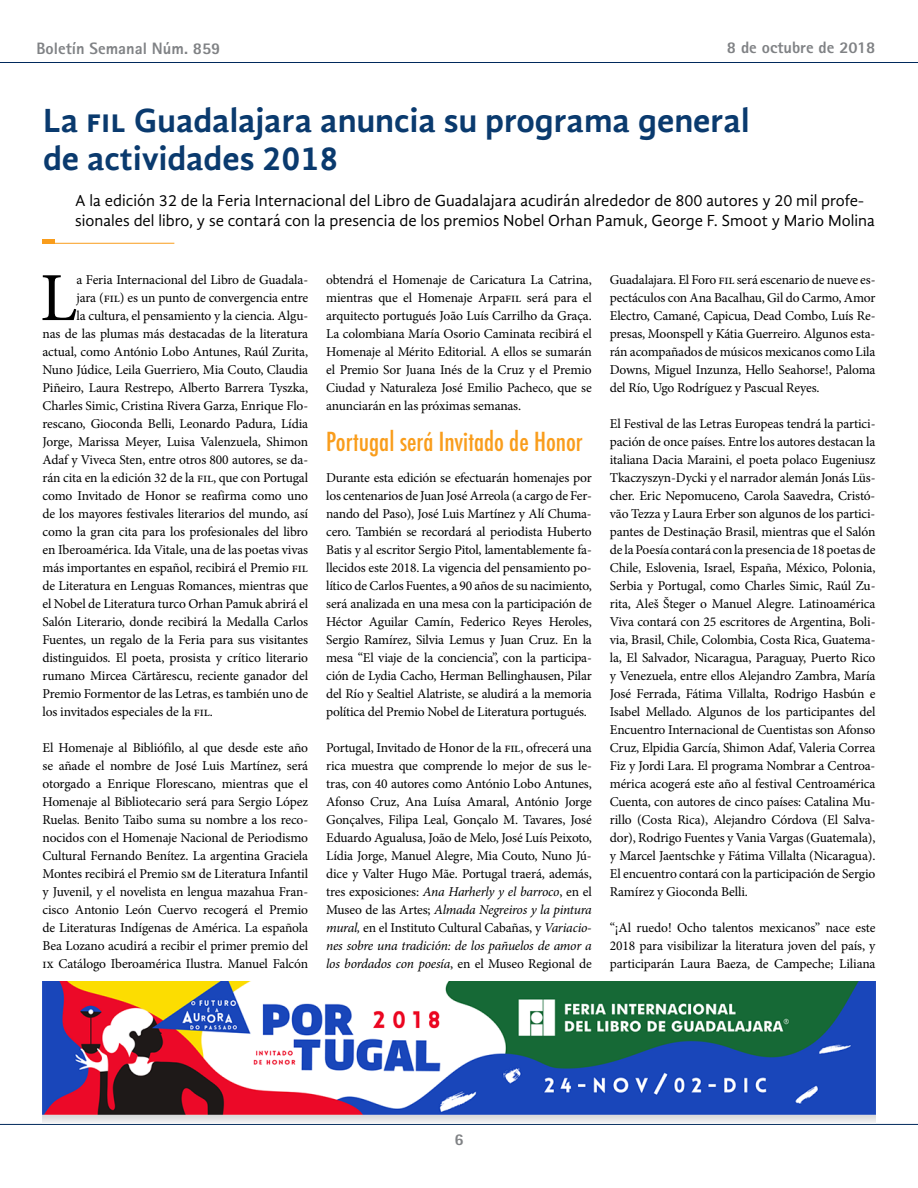
<style>
.page{position:relative;width:918px;height:1188px;background:#fff}
.page>*{position:absolute;margin:0;border:0;box-sizing:border-box;transform-origin:0 0}
.t1{font:68.85px "Minion Pro";color:#000}
.t2{font:700 34.5px/37.5px "Gandhi Sans";color:#0a3a6e}
.t3{font:500 condensed 25.5px "Futura";color:#f99d1c}
.t4{font:16.5px/19.5px "Gandhi Sans";color:#000}
.t5{font:800 16.5px "Rotis Sans Serif";color:#808285}
.t6{font:13.5px/18px "Minion Pro";letter-spacing:-.015em;color:#000;text-align:justify}
.s1{font-style:italic}
</style>
<div class="page">
<hr style="left:0;top:62px;width:918px;height:1px;background:#00295c">
<hr style="left:0;top:1124px;width:918px;height:1px;background:#00295c">
<hr style="left:43px;top:243px;width:131px;height:1px;background:#f99d1c">
<hr style="left:43px;top:240px;width:12px;height:4px;background:#f99d1c">
<img style="left:43px;top:981px;width:832px;height:142px">
<p class="t5" style="left:36px;top:38px;width:185px">Boletín Semanal Núm. 859</p>
<p class="t5" style="left:727px;top:37px;width:150px">8 de octubre de 2018</p>
<h2 class="t2" style="left:43px;top:102px;width:708px">La fil Guadalajara anuncia su programa general de actividades 2018</h2>
<p class="t4" style="left:75px;top:191px;width:802px">A la edición 32 de la Feria Internacional del Libro de Guadalajara acudirán alrededor de 800 autores y 20 mil profe&shy;sionales del libro, y se contará con la presencia de los premios Nobel Orhan Pamuk, George F. Smoot y Mario Molina</p>
<h1 class="t1" style="left:40px;top:252px;width:39px">L</h1>
<p class="t6" style="left:76px;top:271px;width:233px">a Feria Internacional del Libro de Guadala-</p>
<p class="t6" style="left:76px;top:289px;width:233px">jara (fil) es un punto de convergencia entre</p>
<p class="t6" style="left:76px;top:307px;width:233px">la cultura, el pensamiento y la ciencia. Algu-</p>
<p class="t6" style="left:43px;top:325px;width:267px">nas de las plumas más destacadas de la literatura</p>
<p class="t6" style="left:43px;top:343px;width:267px">actual, como António Lobo Antunes, Raúl Zurita,</p>
<p class="t6" style="left:43px;top:361px;width:267px">Nuno Júdice, Leila Guerriero, Mia Couto, Claudia</p>
<p class="t6" style="left:43px;top:379px;width:267px">Piñeiro, Laura Restrepo, Alberto Barrera Tyszka,</p>
<p class="t6" style="left:43px;top:397px;width:267px">Charles Simic, Cristina Rivera Garza, Enrique Flo-</p>
<p class="t6" style="left:43px;top:415px;width:267px">rescano, Gioconda Belli, Leonardo Padura, Lídia</p>
<p class="t6" style="left:43px;top:433px;width:267px">Jorge, Marissa Meyer, Luisa Valenzuela, Shimon</p>
<p class="t6" style="left:43px;top:451px;width:267px">Adaf y Viveca Sten, entre otros 800 autores, se da-</p>
<p class="t6" style="left:43px;top:469px;width:267px">rán cita en la edición 32 de la fil, que con Portugal</p>
<p class="t6" style="left:43px;top:487px;width:267px">como Invitado de Honor se reafirma como uno</p>
<p class="t6" style="left:43px;top:505px;width:267px">de los mayores festivales literarios del mundo, así</p>
<p class="t6" style="left:43px;top:523px;width:267px">como la gran cita para los profesionales del libro</p>
<p class="t6" style="left:43px;top:541px;width:267px">en Iberoamérica. Ida Vitale, una de las poetas vivas</p>
<p class="t6" style="left:43px;top:559px;width:267px">más importantes en español, recibirá el Premio fil</p>
<p class="t6" style="left:43px;top:577px;width:267px">de Literatura en Lenguas Romances, mientras que</p>
<p class="t6" style="left:43px;top:595px;width:267px">el Nobel de Literatura turco Orhan Pamuk abrirá el</p>
<p class="t6" style="left:43px;top:613px;width:267px">Salón Literario, donde recibirá la Medalla Carlos</p>
<p class="t6" style="left:43px;top:631px;width:267px">Fuentes, un regalo de la Feria para sus visitantes</p>
<p class="t6" style="left:43px;top:649px;width:267px">distinguidos. El poeta, prosista y crítico literario</p>
<p class="t6" style="left:43px;top:667px;width:267px">rumano Mircea Cărtărescu, reciente ganador del</p>
<p class="t6" style="left:43px;top:685px;width:267px">Premio Formentor de las Letras, es también uno de</p>
<p class="t6" style="left:43px;top:703px;width:172px">los invitados especiales de la fil.</p>
<p class="t6" style="left:43px;top:739px;width:267px">El Homenaje al Bibliófilo, al que desde este año se añade el nombre de José Luis Martínez, será otorgado a Enrique Florescano, mientras que el Homenaje al Bibliotecario será para Sergio López Ruelas. Benito Taibo suma su nombre a los reco&shy;nocidos con el Homenaje Nacional de Periodismo Cultural Fernando Benítez. La argentina Graciela Montes recibirá el Premio sm de Literatura Infantil y Juvenil, y el novelista en lengua mazahua Fran&shy;cisco Antonio León Cuervo recogerá el Premio de Literaturas Indígenas de América. La española Bea Lozano acudirá a recibir el primer premio del ix Catálogo Iberoamérica Ilustra. Manuel Falcón</p>
<p class="t6" style="left:326px;top:271px;width:267px">obtendrá el Homenaje de Caricatura La Catrina, mientras que el Homenaje Arpafil será para el arquitecto portugués João Luís Carrilho da Graça.<br>La colombiana María Osorio Caminata recibirá el Homenaje al Mérito Editorial. A ellos se sumarán el Premio Sor Juana Inés de la Cruz y el Premio Ciudad y Naturaleza José Emilio Pacheco, que se anunciarán en las próximas semanas.</p>
<h3 class="t3" style="left:326px;top:425px;width:258px">Portugal será Invitado de Honor</h3>
<p class="t6" style="left:326px;top:469px;width:267px">Durante esta edición se efectuarán homenajes por los centenarios de Juan José Arreola (a cargo de Fer&shy;nando del Paso), José Luis Martínez y Alí Chuma&shy;cero. También se recordará al periodista Huberto Batis y al escritor Sergio Pitol, lamentablemente fa&shy;llecidos este 2018. La vigencia del pensamiento po&shy;lítico de Carlos Fuentes, a 90 años de su nacimiento, será analizada en una mesa con la participación de Héctor Aguilar Camín, Federico Reyes Heroles, Sergio Ramírez, Silvia Lemus y Juan Cruz. En la mesa “El viaje de la conciencia”, con la participa&shy;ción de Lydia Cacho, Herman Bellinghausen, Pilar del Río y Sealtiel Alatriste, se aludirá a la memoria política del Premio Nobel de Literatura portugués.</p>
<p class="t6" style="left:326px;top:739px;width:267px">Portugal, Invitado de Honor de la fil, ofrecerá una rica muestra que comprende lo mejor de sus le&shy;tras, con 40 autores como António Lobo Antunes, Afonso Cruz, Ana Luísa Amaral, António Jorge Gonçalves, Filipa Leal, Gonçalo M. Tavares, José Eduardo Agualusa, João de Melo, José Luís Peixoto, Lídia Jorge, Manuel Alegre, Mia Couto, Nuno Jú&shy;dice y Valter Hugo Mãe. Portugal traerá, además, tres exposiciones: <span class="s1">Ana Harherly y el barroco</span>, en el Museo de las Artes; <span class="s1">Almada Negreiros y la pintura mural,</span> en el Instituto Cultural Cabañas, y <span class="s1">Variacio&shy;nes sobre una tradición: de los pañuelos de amor a los bordados con poesía</span>, en el Museo Regional de</p>
<p class="t6" style="left:610px;top:271px;width:267px">Guadalajara. El Foro fil será escenario de nueve es&shy;pectáculos con Ana Bacalhau, Gil do Carmo, Amor Electro, Camané, Capicua, Dead Combo, Luís Re&shy;presas, Moonspell y Kátia Guerreiro. Algunos esta&shy;rán acompañados de músicos mexicanos como Lila Downs, Miguel Inzunza, Hello Seahorse!, Paloma del Río, Ugo Rodríguez y Pascual Reyes.</p>
<p class="t6" style="left:610px;top:414px;width:267px">El Festival de las Letras Europeas tendrá la partici&shy;pación de once países. Entre los autores destacan la italiana Dacia Maraini, el poeta polaco Eugeniusz Tkaczyszyn-Dycki y el narrador alemán Jonás Lüs&shy;cher. Eric Nepomuceno, Carola Saavedra, Cristó&shy;vão Tezza y Laura Erber son algunos de los partici&shy;pantes de Destinação Brasil, mientras que el Salón de la Poesía contará con la presencia de 18 poetas de Chile, Eslovenia, Israel, España, México, Polonia, Serbia y Portugal, como Charles Simic, Raúl Zu&shy;rita, Aleš Šteger o Manuel Alegre. Latinoamérica Viva contará con 25 escritores de Argentina, Boli&shy;via, Brasil, Chile, Colombia, Costa Rica, Guatema&shy;la, El Salvador, Nicaragua, Paraguay, Puerto Rico y Venezuela, entre ellos Alejandro Zambra, María José Ferrada, Fátima Villalta, Rodrigo Hasbún e Isabel Mellado. Algunos de los participantes del Encuentro Internacional de Cuentistas son Afonso Cruz, Elpidia García, Shimon Adaf, Valeria Correa Fiz y Jordi Lara. El programa Nombrar a Centroa&shy;mérica acogerá este año al festival Centroamérica Cuenta, con autores de cinco países: Catalina Mu&shy;rillo (Costa Rica), Alejandro Córdova (El Salva&shy;dor), Rodrigo Fuentes y Vania Vargas (Guatemala), y Marcel Jaentschke y Fátima Villalta (Nicaragua).<br>El encuentro contará con la participación de Sergio Ramírez y Gioconda Belli.</p>
<p class="t6" style="left:610px;top:918px;width:267px">“¡Al ruedo! Ocho talentos mexicanos” nace este 2018 para visibilizar la literatura joven del país, y participarán Laura Baeza, de Campeche; Liliana</p>
<p class="t5" style="left:455px;top:1129px;width:11px">6</p>
</div>
